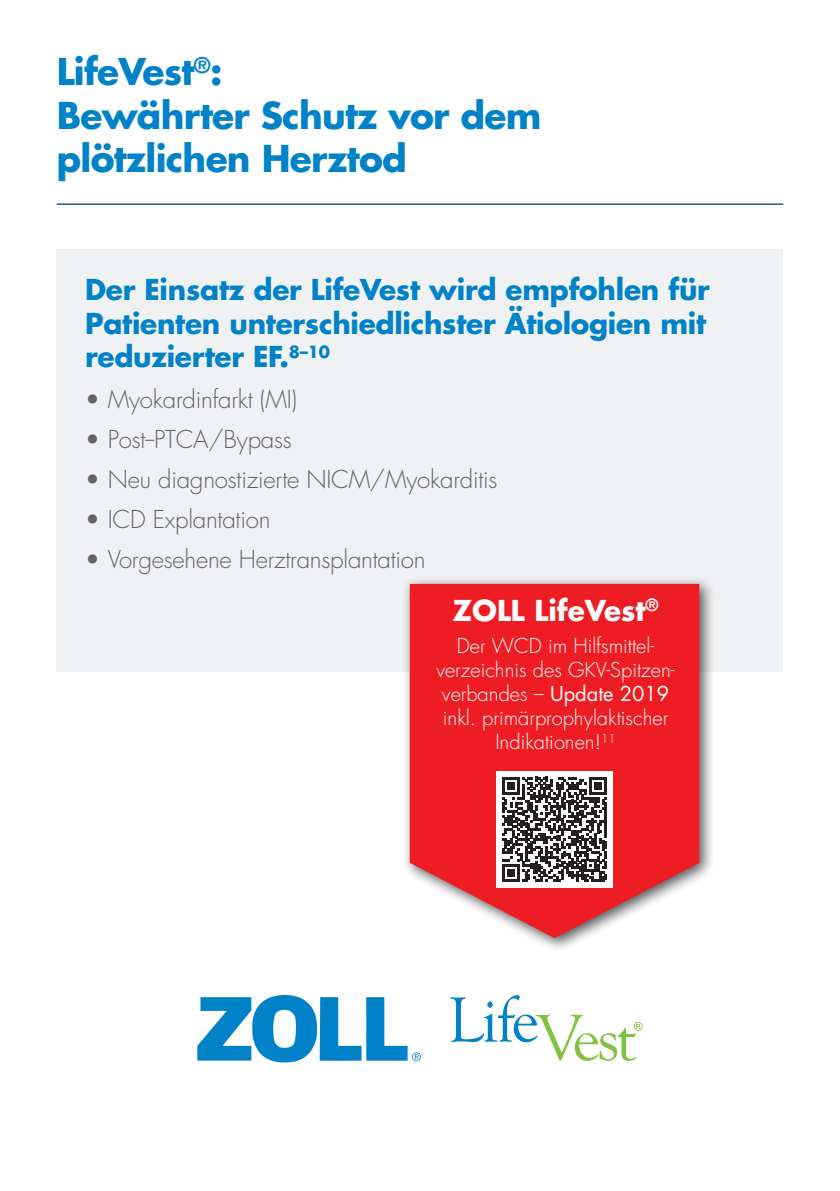
<style>
.page{position:relative;width:840px;height:1191px;background:#fff}
.page>*{position:absolute;margin:0;border:0;box-sizing:border-box;transform-origin:0 0}
.t1{font:700 36px/43.2px "Futura LT";letter-spacing:-.02em;color:#0082c8}
.t2{font:700 28px/33.6px "Futura LT";letter-spacing:-.01em;color:#0082c8}
.t3{font:700 28px "Futura LT";color:#fff}
.t4{font:300 24px "Futura LT";letter-spacing:-.01em;color:#636366}
.t5{font:300 20px/24px "Futura LT";color:#fff;text-align:center}
.s1{font-weight:400}
</style>
<div class="page">
<div style="left:57px;top:249px;width:725px;height:423px;background:#f0f1f2"></div>
<hr style="left:57px;top:203px;width:725px;height:2px;background:#135278">
<svg style="left:450px;top:995px;width:192px;height:66px"></svg>
<svg style="left:197px;top:995px;width:223px;height:68px"></svg>
<div style="left:401px;top:576px;width:314px;height:377px;background:#231f20;opacity:.75"></div>
<svg style="left:409px;top:584px;width:289px;height:354px;background:#ed363c"></svg>
<div style="left:496px;top:771px;width:116px;height:116px;background:#fff"></div>
<svg style="left:502px;top:777px;width:104px;height:104px"></svg>
<h1 class="t1" style="left:57px;top:50px;width:486px">LifeVest<sup>®</sup>:<br>Bewährter Schutz vor dem plötzlichen Herztod</h1>
<p class="t2" style="left:85px;top:272px;width:626px">Der Einsatz der LifeVest wird empfohlen für<br>Patienten unterschiedlichster Ätiologien mit reduzierter EF.<sup>8–10</sup></p>
<p class="t4" style="left:85px;top:384px;width:213px">• Myokardinfarkt (MI)</p>
<p class="t4" style="left:85px;top:424px;width:208px">• Post--PTCA/Bypass</p>
<p class="t4" style="left:85px;top:464px;width:414px">• Neu diagnostizierte NICM/Myokarditis</p>
<p class="t4" style="left:85px;top:505px;width:187px">• ICD Explantation</p>
<p class="t4" style="left:85px;top:545px;width:342px">• Vorgesehene Herztransplantation</p>
<p class="t3" style="left:452px;top:591px;width:208px">ZOLL LifeVest<sup>®</sup></p>
<p class="t5" style="left:436px;top:634px;width:240px">Der WCD im Hilfsmittel&shy;verzeichnis des GKV-Spitzen&shy;verbandes – <span class="s1">Update 2019 </span>inkl. primärprophylaktischer<br>Indikationen!<sup>11</sup></p>
</div>
